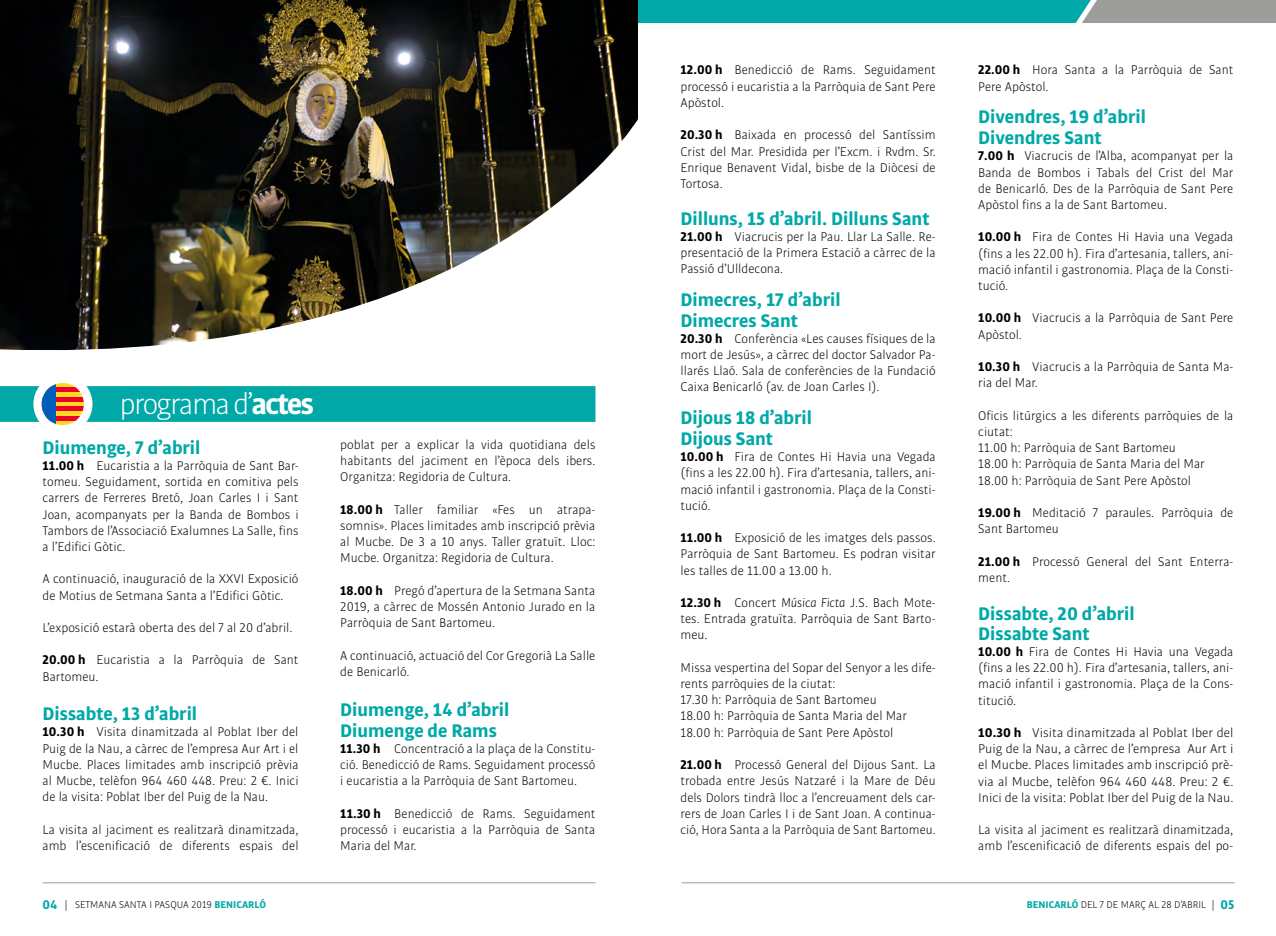
<style>
.page{position:relative;width:1276px;height:936px;background:#fff}
.page>*{position:absolute;margin:0;border:0;box-sizing:border-box;transform-origin:0 0}
.t1{font:300 31.5px "Bulo";letter-spacing:-.05em;color:#fff}
.t2{font:700 19.5px/21px "Bulo";color:#00a9a7}
.t3{font:300 13.5px/16.2px "Bulo";color:#000;text-align:justify}
.t4{font:300 10.5px "Bulo";color:#000}
.s1{font-weight:700}
.s2{font-style:italic}
.s3{font-weight:700;font-size:13.5px;color:#00a9a7}
.s4{font-weight:700;color:#00a9a7}
</style>
<div class="page">
<svg style="left:0;top:386px;width:595px;height:36px;background:#07aba9"></svg>
<svg style="left:56px;top:383px;width:28px;height:42px"></svg>
<svg style="left:56px;top:415px;width:28px;height:5px"></svg>
<div style="left:42px;top:406px;width:42px;height:5px;background:#eb0029"></div>
<hr style="left:42px;top:397px;width:42px;height:4px;background:#eb0029">
<svg style="left:56px;top:387px;width:28px;height:5px"></svg>
<svg style="left:42px;top:384px;width:14px;height:40px"></svg>
<img style="left:0;top:0;width:638px;height:351px">
<hr style="left:43px;top:882px;width:552px;height:1px;background:#9d9d9c">
<hr style="left:681px;top:882px;width:553px;height:1px;background:#9d9d9c">
<svg style="left:638px;top:0;width:638px;height:23px;background:#30a6a4"></svg>
<h1 class="t1" style="left:119px;top:385px;width:196px">programad’<span class="s1">actes</span></h1>
<h2 class="t2" style="left:43px;top:436px;width:159px">Diumenge, 7 d’abril</h2>
<p class="t3" style="left:43px;top:457px;width:258px"><span class="s1">11.00 h</span> Eucaristia a la Parròquia de Sant Bar&shy;tomeu. Seguidament, sortida en comitiva pels carrers de Ferreres Bretó, Joan Carles I i Sant Joan, acompanyats per la Banda de Bombos i Tambors de l’Associació Exalumnes La Salle, fins a l’Edifici Gòtic.</p>
<p class="t3" style="left:43px;top:570px;width:257px">A continuació, inauguració de la XXVI Exposició de Motius de Setmana Santa a l’Edifici Gòtic.</p>
<p class="t3" style="left:43px;top:619px;width:251px">L’exposició estarà oberta des del 7 al 20 d’abril.</p>
<p class="t3" style="left:43px;top:651px;width:257px"><span class="s1">20.00 h</span> Eucaristia a la Parròquia de Sant<br>Bartomeu.</p>
<h2 class="t2" style="left:43px;top:702px;width:156px">Dissabte, 13 d’abril</h2>
<p class="t3" style="left:43px;top:723px;width:258px"><span class="s1">10.30 h</span> Visita dinamitzada al Poblat Iber del Puig de la Nau, a càrrec de l’empresa Aur Art i el Mucbe. Places limitades amb inscripció prèvia al Mucbe, telèfon 964 460 448. Preu: 2 €. Inici de la visita: Poblat Iber del Puig de la Nau.</p>
<p class="t3" style="left:43px;top:820px;width:257px">La visita al jaciment es realitzarà dinamitzada, amb l’escenificació de diferents espais del</p>
<p class="t3" style="left:340px;top:436px;width:257px">poblat per a explicar la vida quotidiana dels habitants del jaciment en l’època dels ibers.<br>Organitza: Regidoria de Cultura.</p>
<p class="t3" style="left:340px;top:501px;width:257px"><span class="s1">18.00 h</span> Taller familiar «Fes un atrapa&shy;somnis». Places limitades amb inscripció prèvia al Mucbe. De 3 a 10 anys. Taller gratuït. Lloc:<br>Mucbe. Organitza: Regidoria de Cultura.</p>
<p class="t3" style="left:340px;top:582px;width:257px"><span class="s1">18.00 h</span> Pregó d’apertura de la Setmana Santa 2019, a càrrec de Mossén Antonio Jurado en la Parròquia de Sant Bartomeu.</p>
<p class="t3" style="left:340px;top:647px;width:257px">A continuació, actuació del Cor Gregorià La Salle de Benicarló.</p>
<h2 class="t2" style="left:340px;top:698px;width:171px">Diumenge, 14 d’abril<br>Diumenge de Rams</h2>
<p class="t3" style="left:340px;top:740px;width:257px"><span class="s1">11.30 h</span> Concentració a la plaça de la Constitu&shy;ció. Benedicció de Rams. Seguidament processó i eucaristia a la Parròquia de Sant Bartomeu.</p>
<p class="t3" style="left:340px;top:804px;width:257px"><span class="s1">11.30 h</span> Benedicció de Rams. Seguidament processó i eucaristia a la Parròquia de Santa Maria del Mar.</p>
<p class="t3" style="left:680px;top:62px;width:257px"><span class="s1">12.00 h</span> Benedicció de Rams. Seguidament processó i eucaristia a la Parròquia de Sant Pere Apòstol.</p>
<p class="t3" style="left:680px;top:127px;width:257px"><span class="s1">20.30 h</span> Baixada en processó del Santíssim Crist del Mar. Presidida per l’Excm. i Rvdm. Sr.<br>Enrique Benavent Vidal, bisbe de la Diòcesi de Tortosa.</p>
<h2 class="t2" style="left:680px;top:207px;width:250px">Dilluns, 15 d’abril. Dilluns Sant</h2>
<p class="t3" style="left:680px;top:228px;width:257px"><span class="s1">21.00 h</span> Viacrucis per la Pau. Llar La Salle. Re&shy;presentació de la Primera Estació a càrrec de la Passió d’Ulldecona.</p>
<h2 class="t2" style="left:680px;top:288px;width:161px">Dimecres, 17 d’abril<br>Dimecres Sant</h2>
<p class="t3" style="left:680px;top:330px;width:257px"><span class="s1">20.30 h</span> Conferència «Les causes físiques de la mort de Jesús», a càrrec del doctor Salvador Pa&shy;llarés Llaó. Sala de conferències de la Fundació Caixa Benicarló (av. de Joan Carles I).</p>
<h2 class="t2" style="left:680px;top:406px;width:133px">Dijous 18 d’abril<br>Dijous Sant</h2>
<p class="t3" style="left:680px;top:448px;width:257px"><span class="s1">10.00 h</span> Fira de Contes Hi Havia una Vegada (fins a les 22.00 h). Fira d’artesania, tallers, ani&shy;mació infantil i gastronomia. Plaça de la Consti&shy;tució.</p>
<p class="t3" style="left:680px;top:529px;width:257px"><span class="s1">11.00 h</span> Exposició de les imatges dels passos.<br>Parròquia de Sant Bartomeu. Es podran visitar les talles de 11.00 a 13.00 h.</p>
<p class="t3" style="left:680px;top:594px;width:257px"><span class="s1">12.30 h</span> Concert <span class="s2">Música Ficta</span> J.S. Bach Mote&shy;tes. Entrada gratuïta. Parròquia de Sant Barto&shy;meu.</p>
<p class="t3" style="left:680px;top:659px;width:257px;text-align:left">Missa vespertina del Sopar del Senyor a les dife&shy;rents parròquies de la ciutat:<br>17.30 h: Parròquia de Sant Bartomeu<br>18.00 h: Parròquia de Santa Maria del Mar 18.00 h: Parròquia de Sant Pere Apòstol</p>
<p class="t3" style="left:680px;top:756px;width:257px"><span class="s1">21.00 h</span> Processó General del Dijous Sant. La trobada entre Jesús Natzaré i la Mare de Déu dels Dolors tindrà lloc a l’encreuament dels car&shy;rers de Joan Carles I i de Sant Joan. A continua&shy;ció, Hora Santa a la Parròquia de Sant Bartomeu.</p>
<p class="t3" style="left:978px;top:62px;width:257px"><span class="s1">22.00 h</span> Hora Santa a la Parròquia de Sant<br>Pere Apòstol.</p>
<h2 class="t2" style="left:978px;top:106px;width:169px">Divendres, 19 d’abril<br>Divendres Sant</h2>
<p class="t3" style="left:978px;top:148px;width:257px"><span class="s1">7.00 h</span> Viacrucis de l’Alba, acompanyat per la Banda de Bombos i Tabals del Crist del Mar de Benicarló. Des de la Parròquia de Sant Pere Apòstol fins a la de Sant Bartomeu.</p>
<p class="t3" style="left:978px;top:229px;width:257px"><span class="s1">10.00 h</span> Fira de Contes Hi Havia una Vegada (fins a les 22.00 h). Fira d’artesania, tallers, ani&shy;mació infantil i gastronomia. Plaça de la Consti&shy;tució.</p>
<p class="t3" style="left:978px;top:310px;width:257px"><span class="s1">10.00 h</span> Viacrucis a la Parròquia de Sant Pere<br>Apòstol.</p>
<p class="t3" style="left:978px;top:358px;width:257px"><span class="s1">10.30 h</span> Viacrucis a la Parròquia de Santa Ma&shy;ria del Mar.</p>
<p class="t3" style="left:978px;top:407px;width:257px;text-align:left">Oficis litúrgics a les diferents parròquies de la ciutat:<br>11.00 h: Parròquia de Sant Bartomeu<br>18.00 h: Parròquia de Santa Maria del Mar 18.00 h: Parròquia de Sant Pere Apòstol</p>
<p class="t3" style="left:978px;top:504px;width:257px"><span class="s1">19.00 h</span> Meditació 7 paraules. Parròquia de<br>Sant Bartomeu</p>
<p class="t3" style="left:978px;top:553px;width:257px"><span class="s1">21.00 h</span> Processó General del Sant Enterra&shy;ment.</p>
<h2 class="t2" style="left:978px;top:603px;width:158px;line-height:19.5px">Dissabte, 20 d’abril<br>Dissabte Sant</h2>
<p class="t3" style="left:978px;top:643px;width:257px"><span class="s1">10.00 h</span> Fira de Contes Hi Havia una Vegada (fins a les 22.00 h). Fira d’artesania, tallers, ani&shy;mació infantil i gastronomia. Plaça de la Cons&shy;titució.</p>
<p class="t3" style="left:978px;top:724px;width:257px"><span class="s1">10.30 h</span> Visita dinamitzada al Poblat Iber del Puig de la Nau, a càrrec de l’empresa Aur Art i el Mucbe. Places limitades amb inscripció prè&shy;via al Mucbe, telèfon 964 460 448. Preu: 2 €.<br>Inici de la visita: Poblat Iber del Puig de la Nau.</p>
<p class="t3" style="left:978px;top:821px;width:257px">La visita al jaciment es realitzarà dinamitzada, amb l’escenificació de diferents espais del po-</p>
<p class="t4" style="left:43px;top:897px;width:225px"><span class="s3">04</span> | SETMANA SANTA I PASQUA 2019 <span class="s4">BENICARLÓ</span></p>
<p class="t4" style="left:1027px;top:897px;width:209px"><span class="s4">BENICARLÓ</span> DEL 7 DE MARÇ AL 28 D’ABRIL | <span class="s3">05</span></p>
</div>
